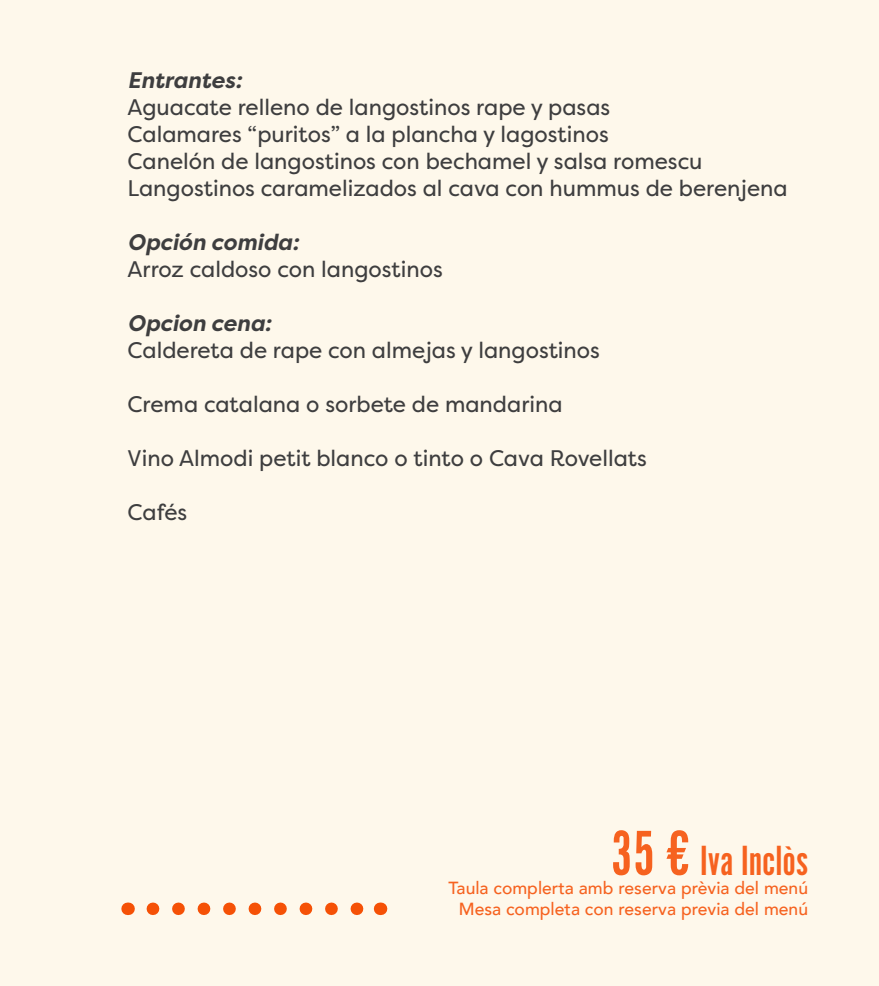
<style>
.page{position:relative;width:879px;height:986px;background:#fff}
.page>*{position:absolute;margin:0;border:0;box-sizing:border-box;transform-origin:0 0}
.t1{font:43.75px "Alternate Got No 1 D";color:#f6621f}
.t2{font:22.5px "Filson Pro";color:#3e3e3f}
.t3{font:italic 700 22.5px "Filson Pro";color:#3e3e3f}
.t4{font:500 17.5px "Avenir";color:#f6621f}
.s1{font-size:65.75px}
</style>
<div class="page">
<div style="left:0;top:0;width:879px;height:985px;background:#fef8eb"></div>
<svg style="left:153px;top:902px;width:211px;height:12px"></svg>
<svg style="left:128px;top:902px;width:1px;height:12px"></svg>
<svg style="left:380px;top:902px;width:1px;height:12px"></svg>
<p class="t3" style="left:128px;top:66px;width:116px">Entrantes:</p>
<p class="t2" style="left:128px;top:92px;width:484px">Aguacate relleno de langostinos rape y pasas</p>
<p class="t2" style="left:128px;top:119px;width:483px">Calamares “puritos” a la plancha y lagostinos</p>
<p class="t2" style="left:128px;top:146px;width:576px">Canelón de langostinos con bechamel y salsa romescu</p>
<p class="t2" style="left:128px;top:173px;width:661px">Langostinos caramelizados al cava con hummus de berenjena</p>
<p class="t3" style="left:128px;top:228px;width:173px">Opción comida:</p>
<p class="t2" style="left:128px;top:254px;width:317px">Arroz caldoso con langostinos</p>
<p class="t3" style="left:128px;top:309px;width:145px">Opcion cena:</p>
<p class="t2" style="left:128px;top:335px;width:474px">Caldereta de rape con almejas y langostinos</p>
<p class="t2" style="left:128px;top:389px;width:436px">Crema catalana o sorbete de mandarina</p>
<p class="t2" style="left:128px;top:443px;width:521px">Vino Almodi petit blanco o tinto o Cava Rovellats</p>
<p class="t2" style="left:128px;top:497px;width:61px">Cafés</p>
<p class="t1" style="left:610px;top:836px;width:199px"><span class="s1">35 €</span> Iva Inclòs</p>
<p class="t4" style="left:448px;top:872px;width:361px">Taula complerta amb reserva prèvia del menú</p>
<p class="t4" style="left:459px;top:893px;width:351px">Mesa completa con reserva previa del menú</p>
</div>
